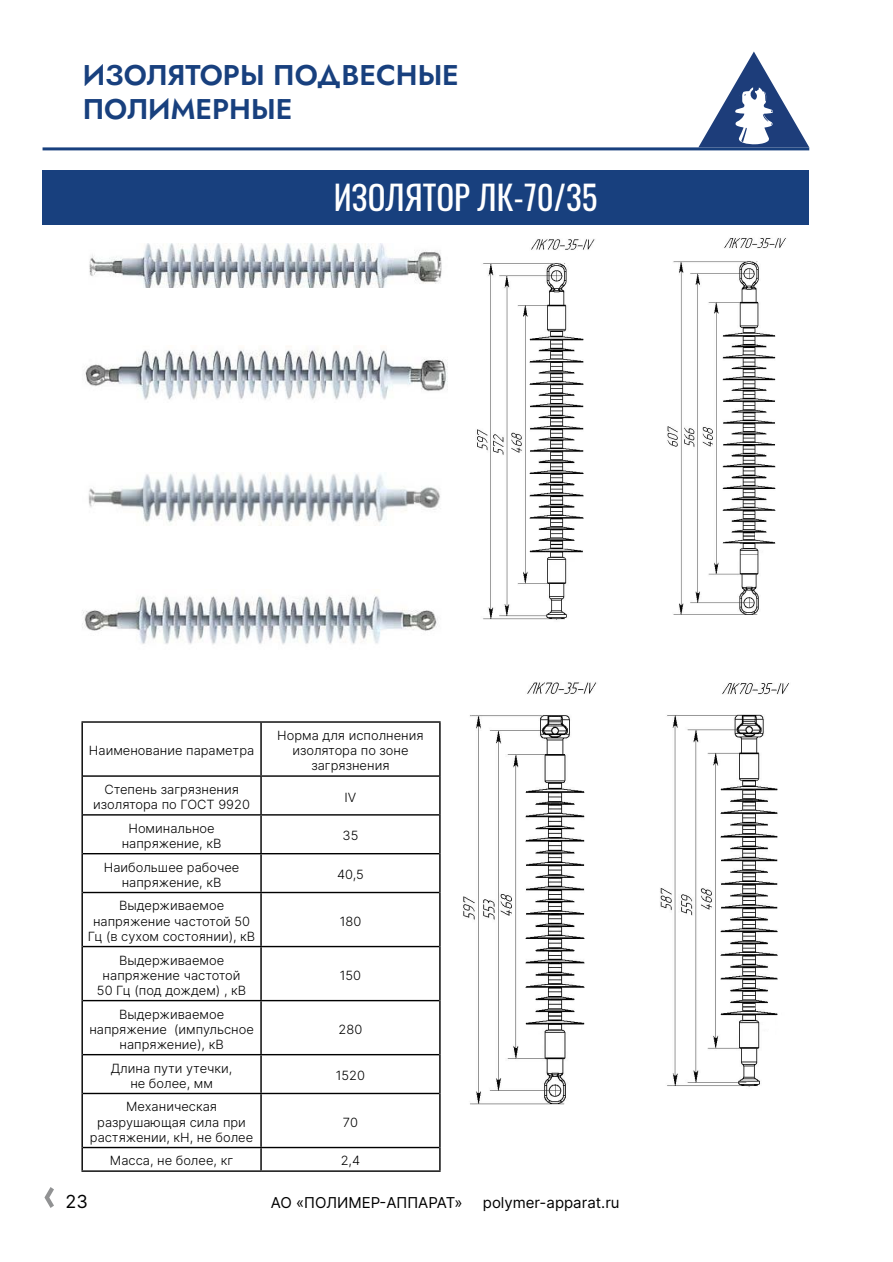
<style>
.page{position:relative;width:893px;height:1262px;background:#fff}
.page>*{position:absolute;margin:0;border:0;box-sizing:border-box;transform-origin:0 0}
.Название_изделия{font:33px "Oswald";color:#fff}
.Заголовки{font:28.5px "Jost";color:#18407e}
.t1{font:18px "Inter V";color:#000}
.t2{font:15px "Inter V";color:#000}
.Текст_таблиц{font:12.75px/15.3px "Inter V";color:#000;text-align:center}
</style>
<div class="page">
<div style="left:43px;top:171px;width:766px;height:54px;background:#18407e"></div>
<hr style="left:43px;top:147px;width:766px;height:3px;background:#18407e">
<svg style="left:44px;top:1187px;width:10px;height:20px"></svg>
<svg style="left:698px;top:52px;width:111px;height:95px"></svg>
<img style="left:89px;top:243px;width:353px;height:44px">
<img style="left:85px;top:350px;width:362px;height:50px">
<img style="left:88px;top:472px;width:352px;height:53px">
<img style="left:82px;top:595px;width:356px;height:49px">
<img style="left:477px;top:239px;width:118px;height:381px">
<img style="left:463px;top:682px;width:134px;height:423px">
<img style="left:660px;top:683px;width:129px;height:404px">
<img style="left:667px;top:238px;width:119px;height:377px">
<hr style="left:81px;top:721px;width:180px;height:1px;background:#000">
<hr style="left:261px;top:721px;width:179px;height:1px;background:#000">
<hr style="left:83px;top:775px;width:178px;height:1px;background:#000">
<hr style="left:261px;top:775px;width:178px;height:1px;background:#000">
<hr style="left:83px;top:814px;width:178px;height:1px;background:#000">
<hr style="left:261px;top:814px;width:178px;height:1px;background:#000">
<hr style="left:83px;top:853px;width:178px;height:1px;background:#000">
<hr style="left:261px;top:853px;width:178px;height:1px;background:#000">
<hr style="left:83px;top:891px;width:178px;height:2px;background:#000">
<hr style="left:261px;top:891px;width:178px;height:2px;background:#000">
<hr style="left:83px;top:945px;width:178px;height:2px;background:#000">
<hr style="left:261px;top:945px;width:178px;height:2px;background:#000">
<hr style="left:83px;top:1000px;width:178px;height:1px;background:#000">
<hr style="left:261px;top:1000px;width:178px;height:1px;background:#000">
<hr style="left:83px;top:1054px;width:178px;height:1px;background:#000">
<hr style="left:261px;top:1054px;width:178px;height:1px;background:#000">
<hr style="left:83px;top:1092px;width:178px;height:2px;background:#000">
<hr style="left:261px;top:1092px;width:178px;height:2px;background:#000">
<hr style="left:83px;top:1146px;width:178px;height:2px;background:#000">
<hr style="left:261px;top:1146px;width:178px;height:2px;background:#000">
<hr style="left:81px;top:1170px;width:180px;height:1px;background:#000">
<hr style="left:261px;top:1170px;width:179px;height:1px;background:#000">
<hr style="left:81px;top:722px;width:2px;height:54px;background:#000">
<hr style="left:260px;top:722px;width:2px;height:53px;background:#000">
<hr style="left:439px;top:722px;width:1px;height:54px;background:#000">
<hr style="left:81px;top:776px;width:2px;height:39px;background:#000">
<hr style="left:260px;top:776px;width:2px;height:38px;background:#000">
<hr style="left:439px;top:776px;width:1px;height:39px;background:#000">
<hr style="left:81px;top:815px;width:2px;height:38px;background:#000">
<hr style="left:260px;top:815px;width:2px;height:38px;background:#000">
<hr style="left:439px;top:815px;width:1px;height:38px;background:#000">
<hr style="left:81px;top:853px;width:2px;height:39px;background:#000">
<hr style="left:260px;top:854px;width:2px;height:37px;background:#000">
<hr style="left:439px;top:853px;width:1px;height:39px;background:#000">
<hr style="left:81px;top:892px;width:2px;height:54px;background:#000">
<hr style="left:260px;top:893px;width:2px;height:52px;background:#000">
<hr style="left:439px;top:892px;width:1px;height:54px;background:#000">
<hr style="left:81px;top:946px;width:2px;height:54px;background:#000">
<hr style="left:260px;top:947px;width:2px;height:53px;background:#000">
<hr style="left:439px;top:946px;width:1px;height:54px;background:#000">
<hr style="left:81px;top:1000px;width:2px;height:54px;background:#000">
<hr style="left:260px;top:1001px;width:2px;height:53px;background:#000">
<hr style="left:439px;top:1000px;width:1px;height:54px;background:#000">
<hr style="left:81px;top:1054px;width:2px;height:39px;background:#000">
<hr style="left:260px;top:1055px;width:2px;height:37px;background:#000">
<hr style="left:439px;top:1054px;width:1px;height:39px;background:#000">
<hr style="left:81px;top:1093px;width:2px;height:54px;background:#000">
<hr style="left:260px;top:1094px;width:2px;height:52px;background:#000">
<hr style="left:439px;top:1093px;width:1px;height:54px;background:#000">
<hr style="left:81px;top:1147px;width:2px;height:23px;background:#000">
<hr style="left:260px;top:1148px;width:2px;height:22px;background:#000">
<svg style="left:439px;top:1147px;width:1px;height:23px"></svg>
<p class="Заголовки" style="left:83px;top:56px;width:378px">ИЗОЛЯТОРЫ ПОДВЕСНЫЕ</p>
<p class="Заголовки" style="left:83px;top:90px;width:211px">ПОЛИМЕРНЫЕ</p>
<p class="Название_изделия" style="left:334px;top:168px;width:265px">ИЗОЛЯТОР ЛК-70/35</p>
<p class="Текст_таблиц" style="left:89px;top:742px;width:167px">Наименование параметра</p>
<p class="Текст_таблиц" style="left:277px;top:727px;width:148px">Норма для исполнения изолятора по зоне загрязнения</p>
<p class="Текст_таблиц" style="left:93px;top:781px;width:158px">Степень загрязнения изолятора по ГОСТ 9920</p>
<p class="Текст_таблиц" style="left:344px;top:789px;width:13px">IV</p>
<p class="Текст_таблиц" style="left:122px;top:820px;width:101px">Номинальное напряжение, кВ</p>
<p class="Текст_таблиц" style="left:342px;top:828px;width:17px">35</p>
<p class="Текст_таблиц" style="left:104px;top:859px;width:137px">Наибольшее рабочее напряжение, кВ</p>
<p class="Текст_таблиц" style="left:337px;top:866px;width:28px">40,5</p>
<p class="Текст_таблиц" style="left:88px;top:898px;width:169px">Выдерживаемое напряжение частотой 50<br>Гц (в сухом состоянии), кВ</p>
<p class="Текст_таблиц" style="left:340px;top:913px;width:23px">180</p>
<p class="Текст_таблиц" style="left:97px;top:952px;width:151px">Выдерживаемое напряжение частотой<br>50 Гц (под дождем) , кВ</p>
<p class="Текст_таблиц" style="left:89px;top:1006px;width:166px">Выдерживаемое напряжение (импульсное напряжение), кВ</p>
<p class="Текст_таблиц" style="left:340px;top:967px;width:23px">150</p>
<p class="Текст_таблиц" style="left:338px;top:1021px;width:25px">280</p>
<p class="Текст_таблиц" style="left:111px;top:1060px;width:123px">Длина пути утечки, не более, мм</p>
<p class="Текст_таблиц" style="left:336px;top:1067px;width:31px">1520</p>
<p class="Текст_таблиц" style="left:90px;top:1098px;width:165px">Механическая разрушающая сила при растяжении, кН, не более</p>
<p class="Текст_таблиц" style="left:343px;top:1114px;width:16px">70</p>
<p class="Текст_таблиц" style="left:110px;top:1152px;width:125px">Масса, не более, кг</p>
<p class="Текст_таблиц" style="left:341px;top:1152px;width:21px">2,4</p>
<h3 class="t1" style="left:65px;top:1188px;width:24px">23</h3>
<p class="t2" style="left:271px;top:1191px;width:193px">АО «ПОЛИМЕР-АППАРАТ»</p>
<p class="t2" style="left:483px;top:1191px;width:138px">polymer-apparat.ru</p>
</div>
